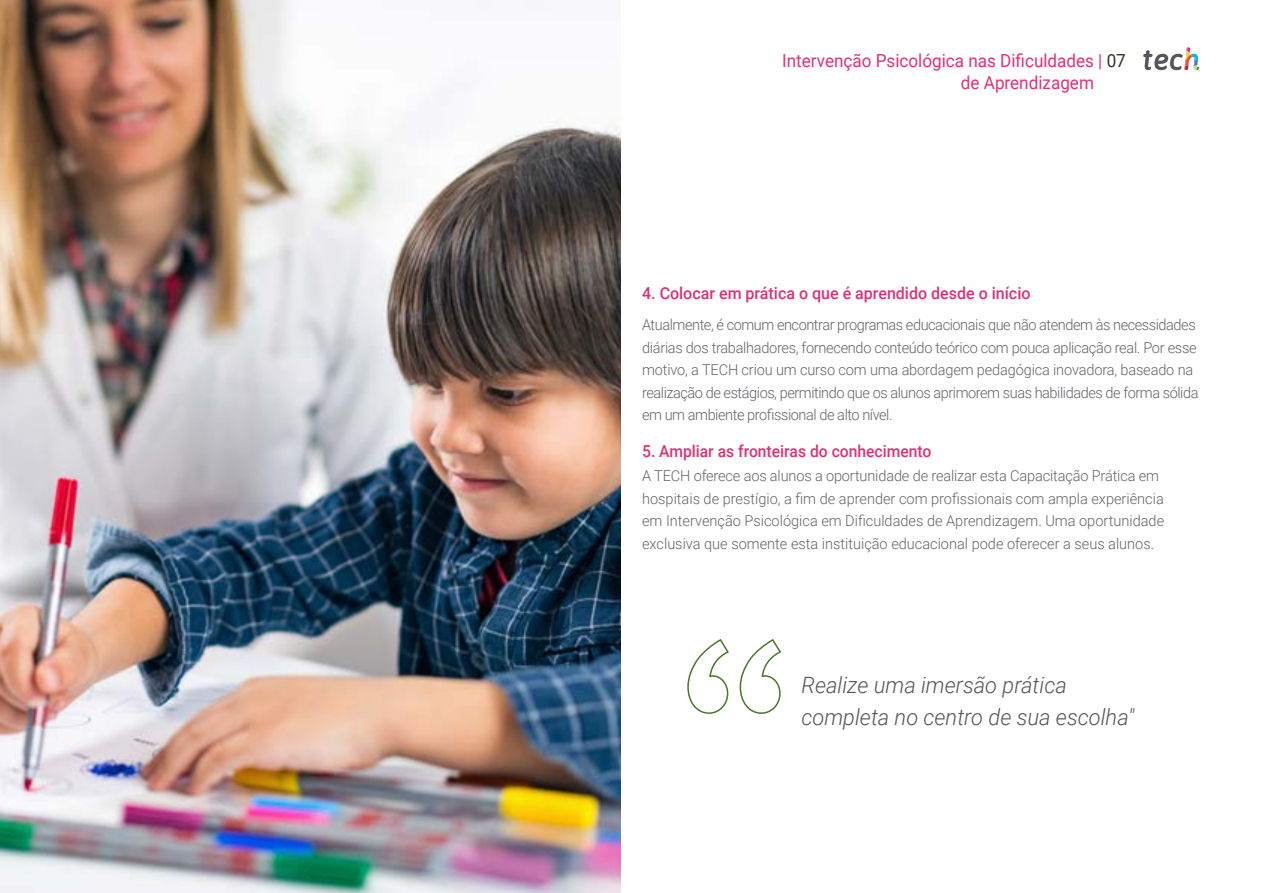
<style>
.page{position:relative;width:1263px;height:893px;background:#fff}
.page>*{position:absolute;margin:0;border:0;box-sizing:border-box;transform-origin:0 0}
.t1{font:italic 300 22.5px/31.5px "Roboto";color:#52555b}
.t2{font:18px/22.5px "Roboto";color:#df3174;scale:.95 1}
.t3{font:500 16.5px "Roboto";color:#e03073}
.t4{font:500 16.5px "Roboto";color:#e03073;scale:.95 1}
.t5{font:300 15px/22.5px "Roboto";letter-spacing:-.03em;color:#61646a}
.t6{font:300 15px/22.5px "Roboto";letter-spacing:-.01em;color:#61646a}
.s1{color:#312e20}
</style>
<div class="page">
<img style="left:0;top:0;width:621px;height:893px">
<svg style="left:687px;top:639px;width:95px;height:75px"></svg>
<svg style="left:1143px;top:47px;width:56px;height:24px"></svg>
<p class="t2" style="left:961px;top:48px;width:175px;text-indent:-179px">Intervenção Psicológica nas Dificuldades | <span class="s1">07 </span>de Aprendizagem</p>
<p class="t3" style="left:642px;top:282px;width:390px">4. Colocar em prática o que é aprendido desde o início</p>
<p class="t5" style="left:642px;top:313px;width:558px">Atualmente, é comum encontrar programas educacionais que não atendem às necessidades diárias dos trabalhadores, fornecendo conteúdo teórico com pouca aplicação real. Por esse motivo, a TECH criou um curso com uma abordagem pedagógica inovadora, baseado na realização de estágios, permitindo que os alunos aprimorem suas habilidades de forma sólida em um ambiente profissional de alto nível.</p>
<p class="t4" style="left:642px;top:439px;width:306px">5. Ampliar as fronteiras do conhecimento</p>
<p class="t6" style="left:642px;top:464px;width:523px">A TECH oferece aos alunos a oportunidade de realizar esta Capacitação Prática em hospitais de prestígio, a fim de aprender com profissionais com ampla experiência em Intervenção Psicológica em Dificuldades de Aprendizagem. Uma oportunidade exclusiva que somente esta instituição educacional pode oferecer a seus alunos.</p>
<h1 class="t1" style="left:801px;top:669px;width:334px">Realize uma imersão prática completa no centro de sua escolha"</h1>
</div>
